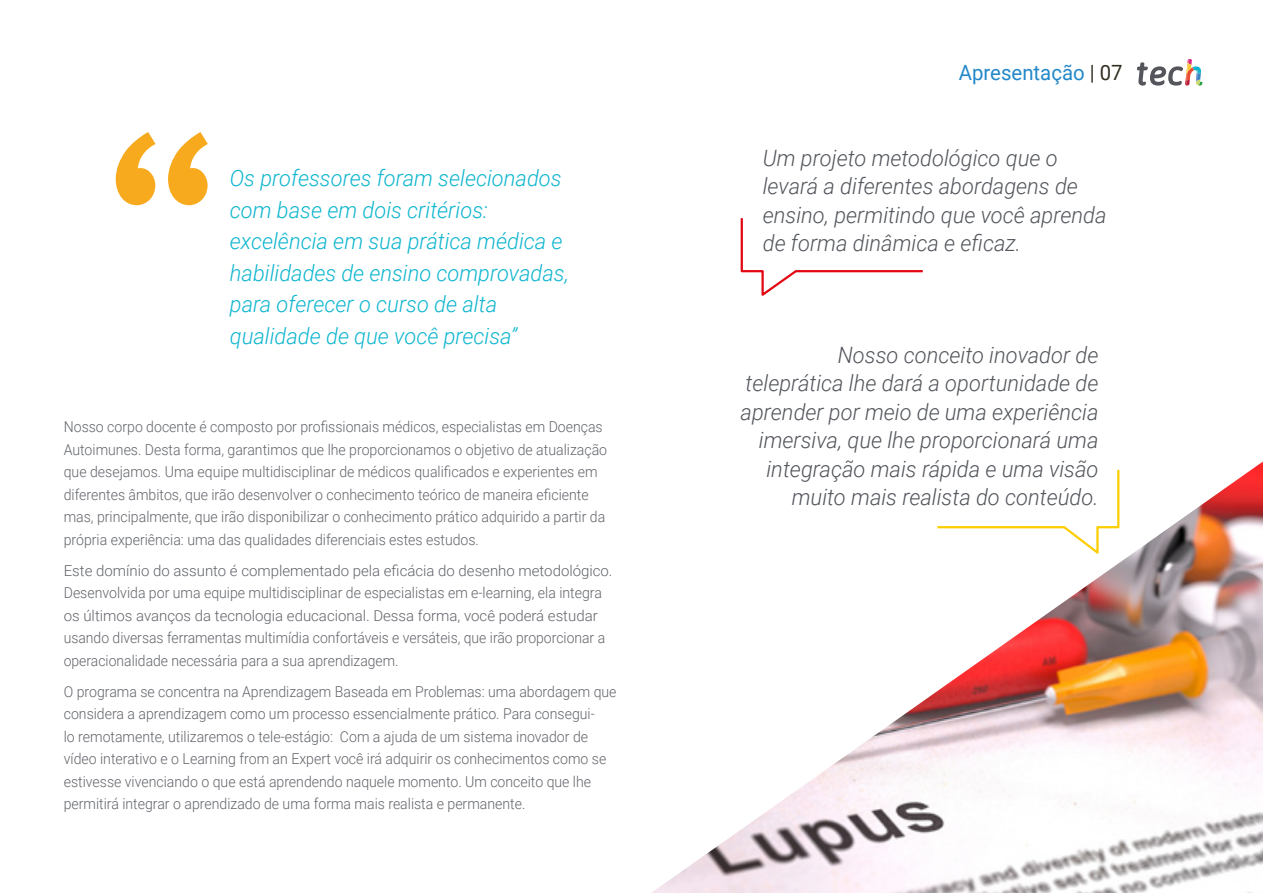
<style>
.page{position:relative;width:1263px;height:893px;background:#fff}
.page>*{position:absolute;margin:0;border:0;box-sizing:border-box;transform-origin:0 0}
.t1{font:italic 300 22.5px/28.5px "Roboto";color:#52555b;text-align:right}
.t2{font:italic 300 22.5px/31.5px "Roboto";color:#0fb6cf}
.t3{font:21px "Roboto";color:#2488c9}
.t4{font:300 15px/22.5px "Roboto";color:#61646a;scale:.94 1}
.t5{font:300 15px/22.5px "Roboto";color:#61646a}
.s1{color:#312e20}
</style>
<div class="page">
<svg style="left:116px;top:132px;width:92px;height:73px"></svg>
<img style="left:652px;top:461px;width:611px;height:432px">
<svg style="left:740px;top:218px;width:183px;height:78px"></svg>
<svg style="left:1137px;top:59px;width:65px;height:27px"></svg>
<h1 class="t2" style="left:230px;top:161px;width:340px">Os professores foram selecionados com base em dois critérios: excelência em sua prática médica e habilidades de ensino comprovadas, para oferecer o curso de alta qualidade de que você precisa”</h1>
<p class="t4" style="left:64px;top:415px;width:579px">Nosso corpo docente é composto por profissionais médicos, especialistas em Doenças Autoimunes. Desta forma, garantimos que lhe proporcionamos o objetivo de atualização que desejamos. Uma equipe multidisciplinar de médicos qualificados e experientes em diferentes âmbitos, que irão desenvolver o conhecimento teórico de maneira eficiente mas, principalmente, que irão disponibilizar o conhecimento prático adquirido a partir da própria experiência: uma das qualidades diferenciais estes estudos.</p>
<p class="t5" style="left:64px;top:558px;width:550px">Este domínio do assunto é complementado pela eficácia do desenho metodológico.<br>Desenvolvida por uma equipe multidisciplinar de especialistas em e-learning, ela integra os últimos avanços da tecnologia educacional. Dessa forma, você poderá estudar usando diversas ferramentas multimídia confortáveis e versáteis, que irão proporcionar a operacionalidade necessária para a sua aprendizagem.</p>
<p class="t4" style="left:64px;top:679px;width:589px">O programa se concentra na Aprendizagem Baseada em Problemas: uma abordagem que considera a aprendizagem como um processo essencialmente prático. Para consegui-<br>lo remotamente, utilizaremos o tele-estágio: Com a ajuda de um sistema inovador de vídeo interativo e o Learning from an Expert você irá adquirir os conhecimentos como se estivesse vivenciando o que está aprendendo naquele momento. Um conceito que lhe permitirá integrar o aprendizado de uma forma mais realista e permanente.</p>
<h2 class="t3" style="left:959px;top:57px;width:165px">Apresentação <span class="s1">| 07</span></h2>
<h1 class="t1" style="left:763px;top:143px;width:345px;text-align:left">Um projeto metodológico que o levará a diferentes abordagens de ensino, permitindo que você aprenda de forma dinâmica e eficaz.</h1>
<h1 class="t1" style="left:741px;top:340px;width:359px">Nosso conceito inovador de teleprática lhe dará a oportunidade de aprender por meio de uma experiência imersiva, que lhe proporcionará uma integração mais rápida e uma visão muito mais realista do conteúdo.</h1>
</div>
